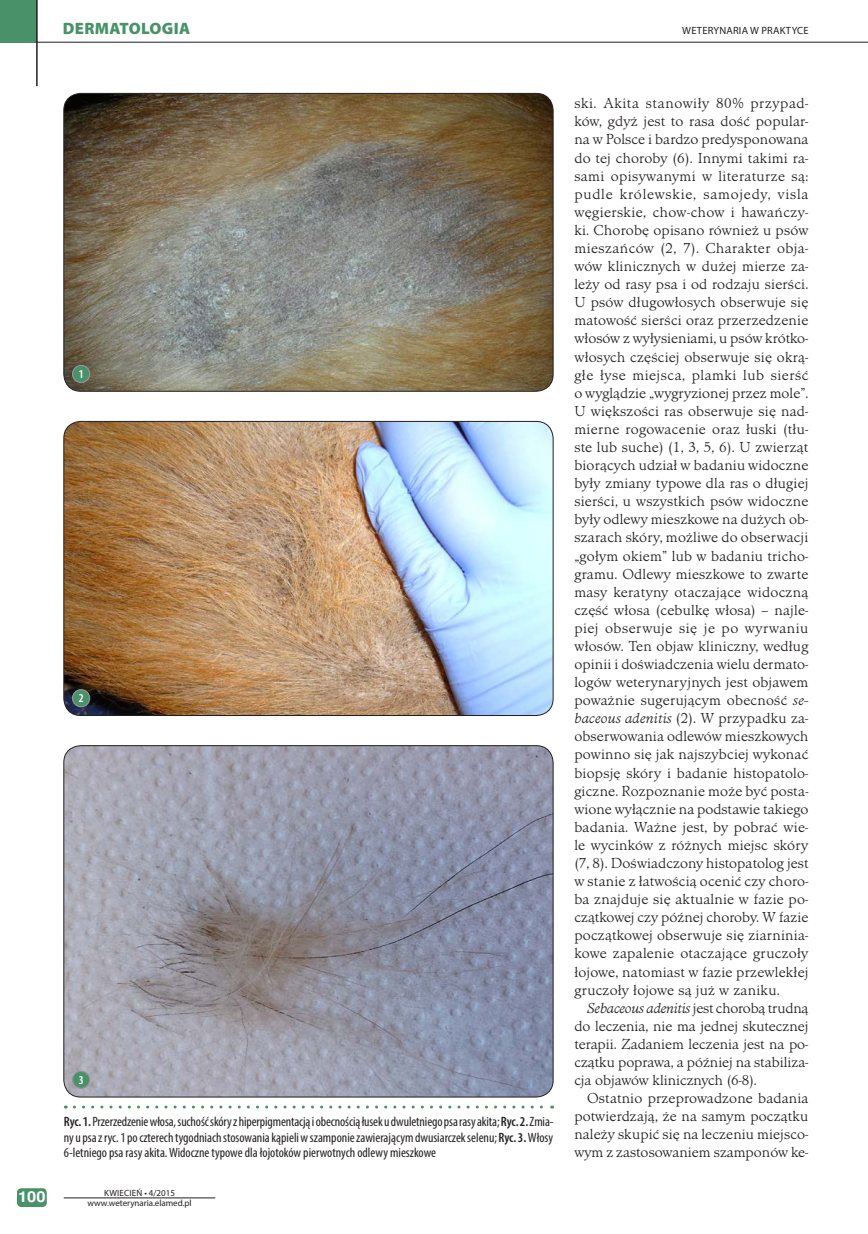
<style>
.page{position:relative;width:868px;height:1234px;background:#fff}
.page>*{position:absolute;margin:0;border:0;box-sizing:border-box;transform-origin:0 0}
.t1{font:900 16.5px "Myriad Pro";letter-spacing:.02em;color:#499269}
.t2{font:300 15px/18.1px "Minister TCE";letter-spacing:.005em;color:#231f20;text-align:justify}
.t3{font:700 15px "Nimbus San LCE";color:#fff;scale:1.1 1}
.t4{font:condensed 13.5px/15.6px "Myriad Pro";color:#231f20;text-align:justify}
.t5{font:600 condensed 12px "Myriad Pro";color:#fff}
.t6{font:10.5px "Myriad Pro";letter-spacing:.02em;color:#231f20}
.t7{font:9px "Myriad Pro";letter-spacing:-.005em;color:#231f20}
.t8{font:9px "Myriad Pro";letter-spacing:.02em;color:#231f20}
.s1{font-weight:600}
.s2{font-style:italic}
</style>
<div class="page">
<div style="left:0;top:0;width:37px;height:42px;background:#499269"></div>
<hr style="left:36px;top:0;width:2px;height:86px;background:#231f20">
<hr style="left:36px;top:42px;width:831px;height:1px;background:#231f20">
<div style="left:17px;top:1187px;width:30px;height:19px;background:#499269;border-radius:4px"></div>
<hr style="left:64px;top:1197px;width:151px;height:1px;background:#231f20">
<img style="left:64px;top:93px;width:489px;height:298px">
<div style="left:63px;top:93px;width:490px;height:298px;border:1px solid #231f20;border-radius:17px"></div>
<img style="left:64px;top:421px;width:489px;height:294px">
<div style="left:63px;top:421px;width:490px;height:294px;border:1px solid #231f20;border-radius:17px"></div>
<img style="left:64px;top:745px;width:489px;height:351px">
<svg style="left:74px;top:1105px;width:478px;height:3px"></svg>
<div style="left:73px;top:365px;width:17px;height:17px;background:#499269;border-radius:50%"></div>
<div style="left:72px;top:365px;width:18px;height:18px;border:1px solid #939598;border-radius:50%"></div>
<div style="left:73px;top:689px;width:17px;height:17px;background:#499269;border-radius:50%"></div>
<div style="left:72px;top:689px;width:18px;height:18px;border:1px solid #939598;border-radius:50%"></div>
<div style="left:73px;top:1070px;width:17px;height:18px;background:#499269;border-radius:50%"></div>
<div style="left:72px;top:1070px;width:18px;height:18px;border:1px solid #939598;border-radius:50%"></div>
<p class="t1" style="left:63px;top:19px;width:129px">DERMATOLOGIA</p>
<p class="t6" style="left:682px;top:24px;width:128px">WETERYNARIA W PRAKTYCE</p>
<p class="t5" style="left:79px;top:367px;width:6px">1</p>
<p class="t5" style="left:79px;top:691px;width:6px">2</p>
<p class="t3" style="left:18px;top:1187px;width:27px">100</p>
<p class="t5" style="left:79px;top:1072px;width:6px">3</p>
<p class="t4" style="left:64px;top:1113px;width:491px"><span class="s1">Ryc. 1.</span>Przerzedzenie włosa, suchość skóry z hiperpigmentacją i obecnością łusek u dwuletniego psa rasy akita; <span class="s1">Ryc. 2.</span>Zmia&shy;ny u psa z ryc. 1 po czterech tygodniach stosowania kąpieli w szamponie zawierającym dwusiarczek selenu; <span class="s1">Ryc. 3.</span>Włosy 6-letniego psa rasy akita. Widoczne typowe dla łojotoków pierwotnych odlewy mieszkowe</p>
<p class="t8" style="left:104px;top:1186px;width:72px">KWIECIEŃ • 4/2015</p>
<p class="t7" style="left:87px;top:1197px;width:106px">www.weterynaria.elamed.pl</p>
<p class="t2" style="left:574px;top:94px;width:235px">ski. Akita stanowiły 80% przypad&shy;ków, gdyż jest to rasa dość popular&shy;na w Polsce i bardzo predysponowana do tej choroby (6). Innymi takimi ra&shy;sami opisywanymi w literaturze są: pudle królewskie, samojedy, visla węgierskie, chow-chow i hawańczy&shy;ki. Chorobę opisano również u psów mieszańców (2, 7). Charakter obja&shy;wów klinicznych w dużej mierze za&shy;leży od rasy psa i od rodzaju sierści.<br>U psów długowłosych obserwuje się matowość sierści oraz przerzedzenie włosów z wyłysieniami, u psów krótko&shy;włosych częściej obserwuje się okrą&shy;głe łyse miejsca, plamki lub sierść o wyglądzie „wygryzionej przez mole”.<br>U większości ras obserwuje się nad&shy;mierne rogowacenie oraz łuski (tłu&shy;ste lub suche) (1, 3, 5, 6). U zwierząt biorących udział w badaniu widoczne były zmiany typowe dla ras o długiej sierści, u wszystkich psów widoczne były odlewy mieszkowe na dużych ob&shy;szarach skóry, możliwe do obserwacji „gołym okiem” lub w badaniu tricho&shy;gramu. Odlewy mieszkowe to zwarte masy keratyny otaczające widoczną część włosa (cebulkę włosa) – najle&shy;piej obserwuje się je po wyrwaniu włosów. Ten objaw kliniczny, według opinii i doświadczenia wielu dermato&shy;logów weterynaryjnych jest objawem poważnie sugerującym obecność <span class="s2">se&shy;baceous adenitis</span> (2). W przypadku za&shy;obserwowania odlewów mieszkowych powinno się jak najszybciej wykonać biopsję skóry i badanie histopatolo&shy;giczne. Rozpoznanie może być posta&shy;wione wyłącznie na podstawie takiego badania. Ważne jest, by pobrać wie&shy;le wycinków z różnych miejsc skóry (7, 8). Doświadczony histopatolog jest w stanie z łatwością ocenić czy choro&shy;ba znajduje się aktualnie w fazie po&shy;czątkowej czy późnej choroby. W fazie początkowej obserwuje się ziarninia&shy;kowe zapalenie otaczające gruczoły łojowe, natomiast w fazie przewlekłej gruczoły łojowe są już w zaniku.</p>
<p class="t2" style="left:574px;top:998px;width:235px;text-indent:13px"><span class="s2">Sebaceous adenitis</span> jest chorobą trudną do leczenia, nie ma jednej skutecznej terapii. Zadaniem leczenia jest na po&shy;czątku poprawa, a później na stabiliza&shy;cja objawów klinicznych (6-8).</p>
<p class="t2" style="left:574px;top:1089px;width:235px;text-indent:13px">Ostatnio przeprowadzone badania potwierdzają, że na samym początku należy skupić się na leczeniu miejsco&shy;wym z zastosowaniem szamponów ke-</p>
</div>
